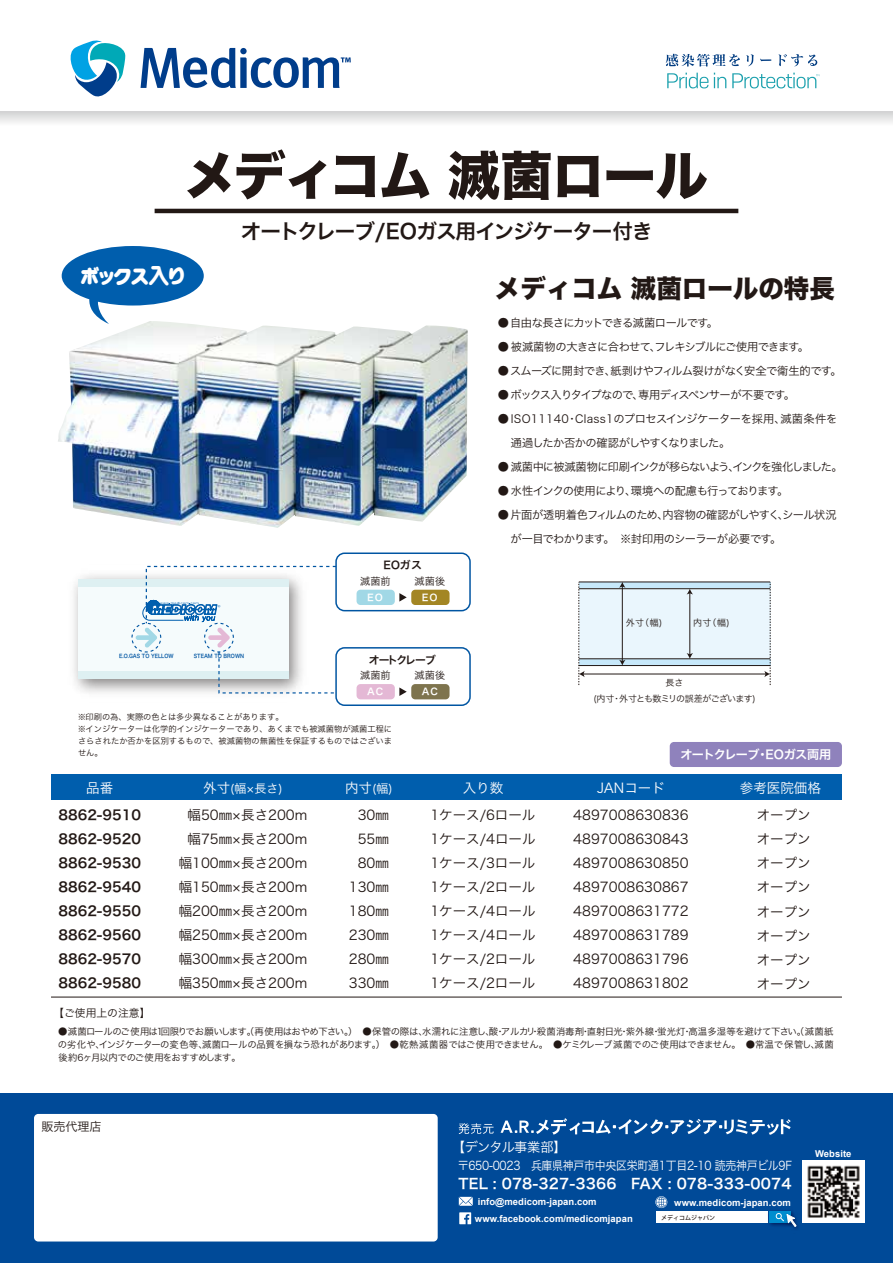
<style>
.page{position:relative;width:893px;height:1263px;background:#fff}
.page>*{position:absolute;margin:0;border:0;box-sizing:border-box;transform-origin:0 0}
.t1{font:52.2px "Hira Kaku Std W8";letter-spacing:-.025em;color:#221815}
.t2{font:25.5px "Hira Kaku Std W8";color:#221815}
.t3{font:20.55px "Hira Kaku Pro W6";letter-spacing:-.05em;color:#221815}
.t4{font:20.1px "HGPTE Marugothic U";color:#fff}
.t5{font:14.25px "Hira Kaku Pro W6";letter-spacing:.01em;color:#fff}
.t6{font:13.5px/24px "Hira Kaku Pro W3";color:#221815;text-align:justify}
.t7{font:13.5px/24px "Hira Kaku Pro W6";color:#221815;text-align:justify}
.t8{font:13.5px "Hira Kaku Pro W3";color:#fff}
.t9{font:13.2px "Hira Kaku Pro W3";letter-spacing:-.065em;color:#fff}
.t10{font:12.15px "Hira Kaku Pro W6";letter-spacing:-.05em;color:#fff}
.t11{font:12px "Hira Kaku Pro W3";letter-spacing:-.025em;color:#fff;scale:.91 1}
.t12{font:12px "Hira Kaku Pro W3";letter-spacing:-.025em;color:#fff}
.t13{font:12px "Hira Kaku Pro W3";color:#221815}
.t14{font:11.25px/24px "Hira Kaku Pro W3";letter-spacing:-.055em;color:#221815}
.t15{font:11.25px/24px "Hira Kaku Pro W3";letter-spacing:-.025em;color:#221815}
.t16{font:11.25px "Hira Kaku Pro W3";letter-spacing:-.095em;color:#221815}
.t17{font:11.25px "Hira Kaku Pro W3";letter-spacing:-.08em;color:#221815}
.t18{font:10.8px "Hira Kaku Pro W6";letter-spacing:-.09em;color:#221815}
.t19{font:10.8px "Hira Kaku Pro W3";color:#221815}
.t20{font:10.2px "Hira Kaku Pro W3";letter-spacing:.02em;color:#221815}
.t21{font:700 9.45px/17px "Arial";letter-spacing:.005em;color:#fff}
.t22{font:9.45px "Hira Kaku Pro W6";letter-spacing:-.03em;color:#fff}
.t23{font:9.3px/12.9px "Hira Kaku Pro W3";letter-spacing:-.04em;color:#221815;text-align:justify}
.t24{font:9px "Hira Kaku Pro W3";letter-spacing:-.075em;color:#221815}
.t25{font:8.25px/12px "Hira Kaku Pro W3";color:#221815}
.t26{font:500 6px "Koz Go Pro";color:#221815}
.t27{font:5.4px "Hira Kaku Pro W6";color:#0055a2;scale:.9 1}
.s1{font-size:13.5px}
</style>
<div class="page">
<hr style="left:51px;top:997px;width:791px;height:1px;background:#221815">
<div style="left:51px;top:774px;width:791px;height:26px;background:#005ead"></div>
<hr style="left:155px;top:209px;width:583px;height:4px;background:#221815">
<img style="left:58px;top:324px;width:410px;height:204px">
<svg style="left:62px;top:246px;width:142px;height:78px"></svg>
<div style="left:670px;top:742px;width:172px;height:25px;background:#8f82bc;border-radius:4px"></div>
<div style="left:78px;top:579px;width:210px;height:100px;background:#f5fbfc"></div>
<svg style="left:399px;top:687px;width:8px;height:9px"></svg>
<div style="left:357px;top:684px;width:38px;height:15px;background:#e4b8d5;border-radius:4px"></div>
<div style="left:411px;top:684px;width:39px;height:15px;background:#7e744e;border-radius:4px"></div>
<div style="left:335px;top:647px;width:136px;height:59px;border:2px solid #0055a2;border-radius:9px"></div>
<svg style="left:399px;top:593px;width:8px;height:9px"></svg>
<div style="left:357px;top:590px;width:38px;height:15px;background:#a1d8e6;border-radius:4px"></div>
<div style="left:411px;top:590px;width:39px;height:15px;background:#a38624;border-radius:4px"></div>
<div style="left:335px;top:552px;width:136px;height:59px;border:2px solid #0055a2;border-radius:9px"></div>
<div style="left:131px;top:623px;width:30px;height:29px;border:1px dashed #0055a2;border-radius:50%"></div>
<div style="left:78px;top:579px;width:210px;height:8px;background:#def0f2"></div>
<div style="left:78px;top:671px;width:210px;height:8px;background:#def0f2"></div>
<svg style="left:136px;top:565px;width:201px;height:129px"></svg>
<div style="left:579px;top:582px;width:191px;height:83px;background:#c7e8fa"></div>
<hr style="left:579px;top:582px;width:191px;height:1px;background:#221815">
<hr style="left:579px;top:665px;width:191px;height:1px;background:#221815">
<div style="left:579px;top:589px;width:191px;height:70px;background:#eaf6fd"></div>
<hr style="left:579px;top:588px;width:191px;height:1px;background:#221815">
<hr style="left:579px;top:658px;width:191px;height:1px;background:#221815">
<hr style="left:622px;top:586px;width:1px;height:75px;background:#221815">
<svg style="left:619px;top:660px;width:6px;height:5px"></svg>
<svg style="left:619px;top:582px;width:6px;height:6px"></svg>
<hr style="left:583px;top:674px;width:183px;height:1px;background:#221815">
<hr style="left:689px;top:593px;width:1px;height:62px;background:#221815">
<svg style="left:687px;top:653px;width:6px;height:6px"></svg>
<svg style="left:687px;top:589px;width:6px;height:5px"></svg>
<svg style="left:578px;top:582px;width:7px;height:103px"></svg>
<svg style="left:764px;top:582px;width:7px;height:103px"></svg>
<div style="left:0;top:1093px;width:893px;height:170px;background:#004a98"></div>
<div style="left:34px;top:1114px;width:404px;height:127px;background:#fff;border-radius:4px"></div>
<svg style="left:459px;top:1123px;width:35px;height:11px"></svg>
<svg style="left:501px;top:1118px;width:290px;height:17px"></svg>
<svg style="left:459px;top:1197px;width:14px;height:9px"></svg>
<svg style="left:459px;top:1212px;width:12px;height:12px"></svg>
<div style="left:656px;top:1212px;width:111px;height:11px;background:#fff"></div>
<svg style="left:655px;top:1196px;width:12px;height:12px"></svg>
<img style="left:765px;top:1211px;width:10px;height:15px">
<div style="left:769px;top:1211px;width:21px;height:12px;background:#008dcf"></div>
<img style="left:793px;top:1210px;width:10px;height:19px">
<svg style="left:775px;top:1210px;width:22px;height:17px"></svg>
<img style="left:803px;top:1161px;width:61px;height:61px">
<svg style="left:667px;top:73px;width:41px;height:15px"></svg>
<svg style="left:714px;top:73px;width:12px;height:15px"></svg>
<svg style="left:732px;top:73px;width:87px;height:15px"></svg>
<svg style="left:666px;top:54px;width:74px;height:12px"></svg>
<svg style="left:746px;top:54px;width:8px;height:12px"></svg>
<svg style="left:760px;top:58px;width:11px;height:3px"></svg>
<svg style="left:778px;top:54px;width:39px;height:12px"></svg>
<svg style="left:0;top:112px;width:893px;height:11px"></svg>
<svg style="left:70px;top:40px;width:55px;height:57px"></svg>
<svg style="left:141px;top:48px;width:210px;height:40px"></svg>
<h1 class="t1" style="left:184px;top:147px;width:525px">メディコム 滅菌ロール</h1>
<h3 class="t3" style="left:241px;top:212px;width:414px">オートクレーブ/EOガス用インジケーター付き</h3>
<h2 class="t2" style="left:495px;top:274px;width:341px">メディコム 滅菌ロールの特長</h2>
<h3 class="t4" style="left:81px;top:266px;width:105px">ボックス入り</h3>
<p class="t27" style="left:119px;top:651px;width:62px">E.O.GAS TO YELLOW</p>
<p class="t27" style="left:194px;top:651px;width:57px">STEAM TO BROWN</p>
<p class="t18" style="left:382px;top:555px;width:41px">ＥＯガス</p>
<p class="t20" style="left:360px;top:572px;width:32px">滅菌前</p>
<p class="t22" style="left:366px;top:589px;width:19px">ＥＯ</p>
<p class="t20" style="left:415px;top:572px;width:32px">滅菌後</p>
<p class="t22" style="left:421px;top:589px;width:19px">ＥＯ</p>
<p class="t18" style="left:369px;top:650px;width:69px">オートクレーブ</p>
<p class="t20" style="left:360px;top:666px;width:32px">滅菌前</p>
<p class="t22" style="left:367px;top:683px;width:17px">AC</p>
<p class="t20" style="left:415px;top:666px;width:32px">滅菌後</p>
<p class="t22" style="left:422px;top:683px;width:17px">AC</p>
<p class="t25" style="left:78px;top:710px;width:316px">※印刷の為、実際の色とは多少異なることがあります。<br>※インジケーターは化学的インジケーターであり、あくまでも被滅菌物が滅菌工程にさらされたか否かを区別するもので、被滅菌物の無菌性を保証するものではございません。</p>
<p class="t8" style="left:86px;top:776px;width:29px">品番</p>
<p class="t12" style="left:203px;top:777px;width:81px"><span class="s1">外寸</span>(幅×長さ)</p>
<p class="t12" style="left:345px;top:777px;width:49px"><span class="s1">内寸</span>(幅)</p>
<p class="t14" style="left:498px;top:310px;width:222px">● 自由な長さにカットできる滅菌ロールです。</p>
<p class="t14" style="left:498px;top:334px;width:313px">● 被滅菌物の大きさに合わせて、フレキシブルにご使用できます。</p>
<p class="t14" style="left:498px;top:358px;width:345px">● スムーズに開封でき、紙剥けやフィルム裂けがなく安全で衛生的です。</p>
<p class="t17" style="left:498px;top:385px;width:299px">● ボックス入りタイプなので、専用ディスペンサーが不要です。</p>
<p class="t15" style="left:511px;top:406px;width:328px;text-indent:-13px">●ISO11140・Class1のプロセスインジケーターを採用、滅菌条件を通過したか否かの確認がしやすくなりました。</p>
<p class="t16" style="left:498px;top:457px;width:346px">● 滅菌中に被滅菌物に印刷インクが移らないよう、インクを強化しました。</p>
<p class="t14" style="left:498px;top:478px;width:292px">● 水性インクの使用により、環境への配慮も行っております。</p>
<p class="t14" style="left:510px;top:502px;width:328px;text-indent:-13px">● 片面が透明着色フィルムのため、内容物の確認がしやすく、シール状況が一目でわかります。　※封印用のシーラーが必要です。</p>
<p class="t24" style="left:626px;top:615px;width:38px">外寸（幅)</p>
<p class="t24" style="left:693px;top:615px;width:38px">内寸（幅)</p>
<p class="t24" style="left:666px;top:674px;width:19px">長さ</p>
<p class="t24" style="left:593px;top:690px;width:164px">(内寸・外寸とも数ミリの誤差がございます)</p>
<p class="t8" style="left:463px;top:776px;width:42px">入り数</p>
<p class="t8" style="left:597px;top:776px;width:69px">JANコード</p>
<p class="t10" style="left:680px;top:743px;width:152px">オートクレーブ・EOガス両用</p>
<p class="t8" style="left:740px;top:776px;width:82px">参考医院価格</p>
<p class="t7" style="left:59px;top:803px;width:84px">8862-9510<br>8862-9520<br>8862-9530<br>8862-9540<br>8862-9550<br>8862-9560<br>8862-9570<br>8862-9580</p>
<p class="t6" style="left:179px;top:802px;width:130px;text-align:right">幅50㎜×長さ200m幅75㎜×長さ200m幅100㎜×長さ200m幅150㎜×長さ200m幅200㎜×長さ200m幅250㎜×長さ200m幅300㎜×長さ200m幅350㎜×長さ200m</p>
<p class="t6" style="left:349px;top:802px;width:42px;text-align:right">30㎜<br>55㎜<br>80㎜<br>130㎜<br>180㎜<br>230㎜<br>280㎜<br>330㎜</p>
<p class="t6" style="left:430px;top:802px;width:107px">1ケース/6ロール1ケース/4ロール1ケース/3ロール1ケース/2ロール1ケース/4ロール1ケース/4ロール1ケース/2ロール1ケース/2ロール</p>
<p class="t6" style="left:573px;top:802px;width:117px">4897008630836<br>4897008630843<br>4897008630850<br>4897008630867<br>4897008631772<br>4897008631789<br>4897008631796<br>4897008631802</p>
<p class="t6" style="left:757px;top:802px;width:55px">オープンオープンオープンオープンオープンオープンオープンオープン</p>
<p class="t19" style="left:53px;top:1003px;width:99px">【ご使用上の注意】</p>
<p class="t23" style="left:58px;top:1024px;width:777px">●滅菌ロールのご使用は１回限りでお願いします。（再使用はおやめ下さい。）　●保管の際は、水濡れに注意し、酸・アルカリ・殺菌消毒剤・直射日光・紫外線・蛍光灯・高温多湿等を避けて下さい。（滅菌紙の劣化や、インジケーターの変色等、滅菌ロールの品質を損なう恐れがあります。）　●乾熱滅菌器ではご使用できません。　●ケミクレーブ滅菌でのご使用はできません。　●常温で保管し、滅菌後約6ヶ月以内でのご使用をおすすめします。</p>
<p class="t13" style="left:42px;top:1116px;width:61px">販売代理店</p>
<p class="t9" style="left:452px;top:1135px;width:116px">【デンタル事業部】</p>
<p class="t11" style="left:458px;top:1155px;width:369px">〒650-0023　兵庫県神戸市中央区栄町通1丁目2-10 読売神戸ビル9F</p>
<p class="t5" style="left:459px;top:1171px;width:334px">TEL : 078-327-3366 FAX : 078-333-0074</p>
<p class="t21" style="left:475px;top:1193px;width:159px;text-indent:3px">info@medicom-japan.com www.facebook.com/medicomjapan</p>
<p class="t21" style="left:674px;top:1194px;width:118px">www.medicom-japan.com</p>
<p class="t26" style="left:661px;top:1213px;width:55px">メディコムジャパン</p>
<p class="t21" style="left:815px;top:1146px;width:38px">Website</p>
</div>
